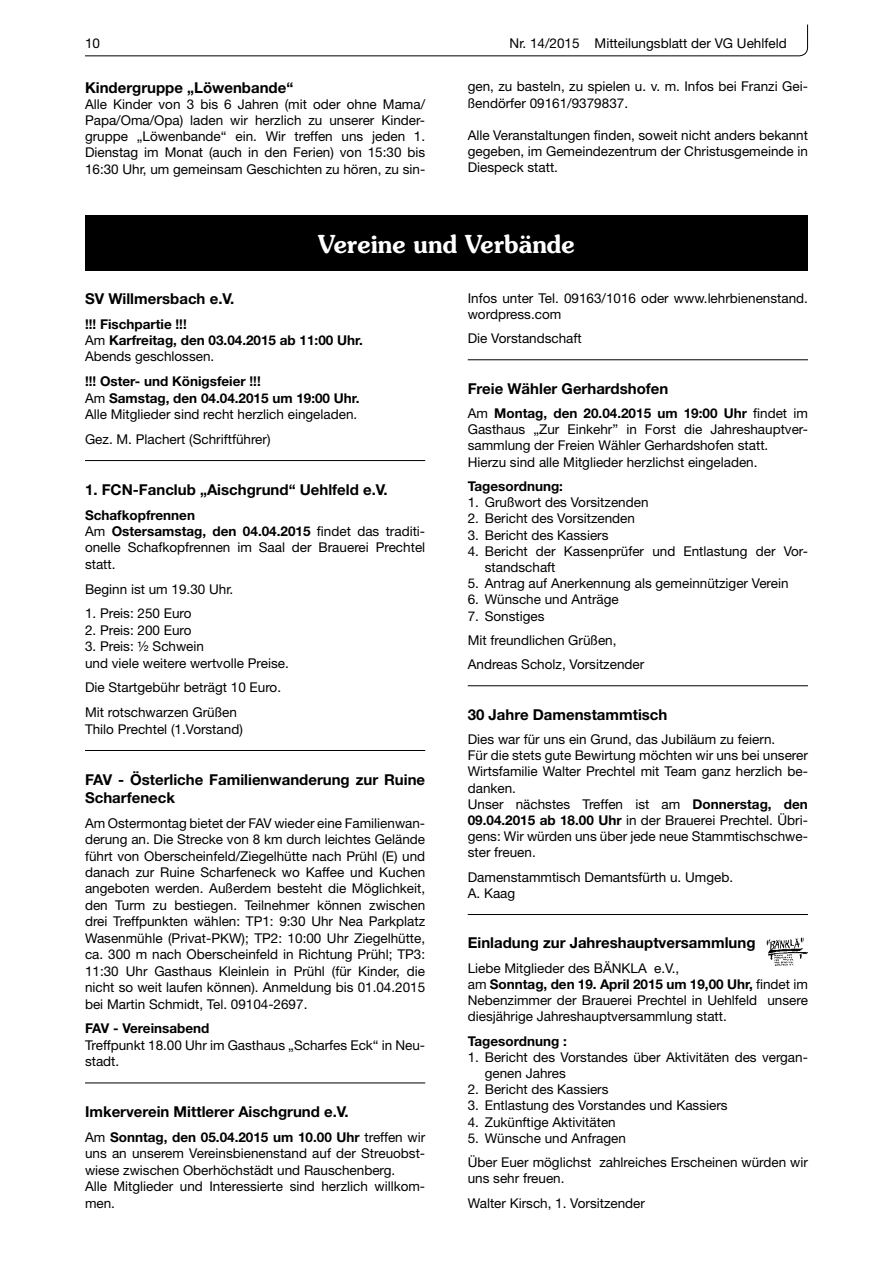
<style>
.page{position:relative;width:893px;height:1263px;background:#fff}
.page>*{position:absolute;margin:0;border:0;box-sizing:border-box;transform-origin:0 0}
.t1{font:600 24.75px "Souvenir";color:#fff;scale:.95 1}
.t2{font:700 15px/18.3px "Helvetica Neue";color:#000}
.t3{font:13.5px/16.2px "Helvetica Neue";color:#000}
.t4{font:700 13.5px/16.5px "Helvetica Neue";color:#000}
.s1{font-weight:400}
.s2{font-weight:700}
</style>
<div class="page">
<svg style="left:85px;top:24px;width:723px;height:33px"></svg>
<div style="left:85px;top:215px;width:723px;height:56px;background:#000"></div>
<hr style="left:85px;top:460px;width:340px;height:1px;background:#000">
<hr style="left:85px;top:750px;width:340px;height:1px;background:#000">
<hr style="left:85px;top:1082px;width:340px;height:1px;background:#000">
<hr style="left:468px;top:359px;width:340px;height:1px;background:#000">
<hr style="left:468px;top:685px;width:340px;height:1px;background:#000">
<hr style="left:468px;top:914px;width:340px;height:1px;background:#000">
<img style="left:766px;top:937px;width:42px;height:28px">
<p class="t3" style="left:85px;top:36px;width:17px">10</p>
<p class="t3" style="left:510px;top:36px;width:279px">Nr. 14/2015 Mitteilungsblatt der VG Uehlfeld</p>
<p class="t2" style="left:85px;top:79px;width:210px">Kindergruppe „Löwenbande“</p>
<p class="t3" style="left:85px;top:97px;width:342px;text-align:justify">Alle Kinder von 3 bis 6 Jahren (mit oder ohne Mama/ Papa/Oma/Opa) laden wir herzlich zu unserer Kinder&shy;gruppe „Löwenbande“ ein. Wir treffen uns jeden 1.<br>Dienstag im Monat (auch in den Ferien) von 15:30 bis 16:30 Uhr, um gemeinsam Geschichten zu hören, zu sin-</p>
<p class="t3" style="left:468px;top:80px;width:342px">gen, zu basteln, zu spielen u. v. m. Infos bei Franzi Gei&shy;ßendörfer 09161/9379837.</p>
<p class="t3" style="left:468px;top:128px;width:342px;text-align:justify">Alle Veranstaltungen finden, soweit nicht anders bekannt gegeben, im Gemeindezentrum der Christusgemeinde in Diespeck statt.</p>
<h1 class="t1" style="left:318px;top:234px;width:271px">Vereine und Verbände</h1>
<p class="t2" style="left:85px;top:291px;width:151px">SV Willmersbach e.V.</p>
<p class="t4" style="left:85px;top:317px;width:279px">!!! Fischpartie !!!<br><span class="s1">Am</span> Karfreitag, den 03.04.2015 ab 11:00 Uhr.<br><span class="s1">Abends geschlossen.</span></p>
<p class="t4" style="left:85px;top:374px;width:276px">!!! Oster- und Königsfeier !!!<br><span class="s1">Am</span> Samstag, den 04.04.2015 um 19:00 Uhr.<br><span class="s1">Alle Mitglieder sind recht herzlich eingeladen.</span></p>
<p class="t3" style="left:85px;top:432px;width:187px">Gez. M. Plachert (Schriftführer)</p>
<p class="t2" style="left:85px;top:482px;width:304px">1. FCN-Fanclub „Aischgrund“ Uehlfeld e.V.</p>
<p class="t3" style="left:85px;top:508px;width:342px"><span class="s2">Schafkopfrennen<br></span>Am <span class="s2">Ostersamstag, den 04.04.2015</span> findet das traditi&shy;onelle Schafkopfrennen im Saal der Brauerei Prechtel statt.</p>
<p class="t3" style="left:85px;top:582px;width:150px">Beginn ist um 19.30 Uhr.</p>
<p class="t3" style="left:85px;top:607px;width:108px">1. Preis: 250 Euro</p>
<p class="t3" style="left:85px;top:623px;width:108px">2. Preis: 200 Euro</p>
<p class="t3" style="left:85px;top:639px;width:205px">3. Preis: ½ Schwein<br>und viele weitere wertvolle Preise.</p>
<p class="t3" style="left:85px;top:677px;width:198px;line-height:24.8px">Die Startgebühr beträgt 10 Euro.<br>Mit rotschwarzen Grüßen</p>
<p class="t3" style="left:85px;top:722px;width:159px">Thilo Prechtel (1.Vorstand)</p>
<p class="t2" style="left:85px;top:772px;width:342px">FAV - Österliche Familienwanderung zur Ruine<br>Scharfeneck</p>
<p class="t3" style="left:85px;top:816px;width:342px;text-align:justify">Am Ostermontag bietet der FAV wieder eine Familienwan&shy;derung an. Die Strecke von 8 km durch leichtes Gelände führt von Oberscheinfeld/Ziegelhütte nach Prühl (E) und danach zur Ruine Scharfeneck wo Kaffee und Kuchen angeboten werden. Außerdem besteht die Möglichkeit, den Turm zu bestiegen. Teilnehmer können zwischen drei Treffpunkten wählen: TP1: 9:30 Uhr Nea Parkplatz Wasenmühle (Privat-PKW); TP2: 10:00 Uhr Ziegelhütte, ca. 300 m nach Oberscheinfeld in Richtung Prühl; TP3:<br>11:30 Uhr Gasthaus Kleinlein in Prühl (für Kinder, die nicht so weit laufen können). Anmeldung bis 01.04.2015 bei Martin Schmidt, Tel. 09104-2697.</p>
<p class="t4" style="left:85px;top:1021px;width:126px">FAV - Vereinsabend</p>
<p class="t3" style="left:85px;top:1038px;width:342px">Treffpunkt 18.00 Uhr im Gasthaus „Scharfes Eck“ in Neu&shy;stadt.</p>
<p class="t2" style="left:85px;top:1104px;width:265px">Imkerverein Mittlerer Aischgrund e.V.</p>
<p class="t3" style="left:85px;top:1130px;width:342px">Am <span class="s2">Sonntag, den 05.04.2015 um 10.00 Uhr</span> treffen wir uns an unserem Vereinsbienenstand auf der Streuobst&shy;wiese zwischen Oberhöchstädt und Rauschenberg.<br>Alle Mitglieder und Interessierte sind herzlich willkom&shy;men.</p>
<p class="t3" style="left:468px;top:291px;width:342px">Infos unter Tel. 09163/1016 oder www.lehrbienenstand. wordpress.com</p>
<p class="t3" style="left:468px;top:332px;width:116px">Die Vorstandschaft</p>
<p class="t2" style="left:468px;top:380px;width:202px">Freie Wähler Gerhardshofen</p>
<p class="t3" style="left:468px;top:406px;width:342px">Am <span class="s2">Montag, den 20.04.2015 um 19:00 Uhr</span> findet im Gasthaus „Zur Einkehr” in Forst die Jahreshauptver&shy;sammlung der Freien Wähler Gerhardshofen statt.<br>Hierzu sind alle Mitglieder herzlichst eingeladen.</p>
<p class="t4" style="left:468px;top:479px;width:97px">Tagesordnung:</p>
<p class="t3" style="left:468px;top:495px;width:182px">1. Grußwort des Vorsitzenden</p>
<p class="t3" style="left:468px;top:512px;width:169px">2. Bericht des Vorsitzenden</p>
<p class="t3" style="left:468px;top:528px;width:142px">3. Bericht des Kassiers</p>
<p class="t3" style="left:485px;top:544px;width:325px;text-indent:-17px">4. Bericht der Kassenprüfer und Entlastung der Vor&shy;standschaft</p>
<p class="t3" style="left:468px;top:576px;width:322px">5. Antrag auf Anerkennung als gemeinnütziger Verein</p>
<p class="t3" style="left:468px;top:593px;width:153px">6. Wünsche und Anträge</p>
<p class="t3" style="left:468px;top:605px;width:178px;line-height:24.3px">7. Sonstiges<br>Mit freundlichen Grüßen,<br>Andreas Scholz, Vorsitzender</p>
<p class="t2" style="left:468px;top:706px;width:201px">30 Jahre Damenstammtisch</p>
<p class="t3" style="left:468px;top:732px;width:342px">Dies war für uns ein Grund, das Jubiläum zu feiern.<br>Für die stets gute Bewirtung möchten wir uns bei unserer Wirtsfamilie Walter Prechtel mit Team ganz herzlich be&shy;danken.<br>Unser nächstes Treffen ist am <span class="s2">Donnerstag, den 09.04.2015 ab 18.00 Uhr</span> in der Brauerei Prechtel. Übri&shy;gens: Wir würden uns über jede neue Stammtischschwe&shy;ster freuen.</p>
<p class="t3" style="left:468px;top:870px;width:267px">Damenstammtisch Demantsfürth u. Umgeb.<br>A. Kaag</p>
<p class="t2" style="left:468px;top:935px;width:289px">Einladung zur Jahreshauptversammlung</p>
<p class="t3" style="left:468px;top:961px;width:342px">Liebe Mitglieder des BÄNKLA e.V.,<br>am <span class="s2">Sonntag, den 19. April 2015 um 19,00 Uhr,</span> findet im Nebenzimmer der Brauerei Prechtel in Uehlfeld unsere diesjährige Jahreshauptversammlung statt.</p>
<p class="t4" style="left:468px;top:1034px;width:101px">Tagesordnung :</p>
<p class="t3" style="left:485px;top:1050px;width:325px;text-indent:-17px">1. Bericht des Vorstandes über Aktivitäten des vergan&shy;genen Jahres</p>
<p class="t3" style="left:468px;top:1083px;width:142px">2. Bericht des Kassiers</p>
<p class="t3" style="left:468px;top:1099px;width:261px">3. Entlastung des Vorstandes und Kassiers</p>
<p class="t3" style="left:468px;top:1115px;width:150px">4. Zukünftige Aktivitäten</p>
<p class="t3" style="left:468px;top:1127px;width:342px;line-height:24.3px">5. Wünsche und Anfragen<br>Über Euer möglichst zahlreiches Erscheinen würden wir</p>
<p class="t3" style="left:468px;top:1168px;width:179px;line-height:24.3px">uns sehr freuen.<br>Walter Kirsch, 1. Vorsitzender</p>
</div>
